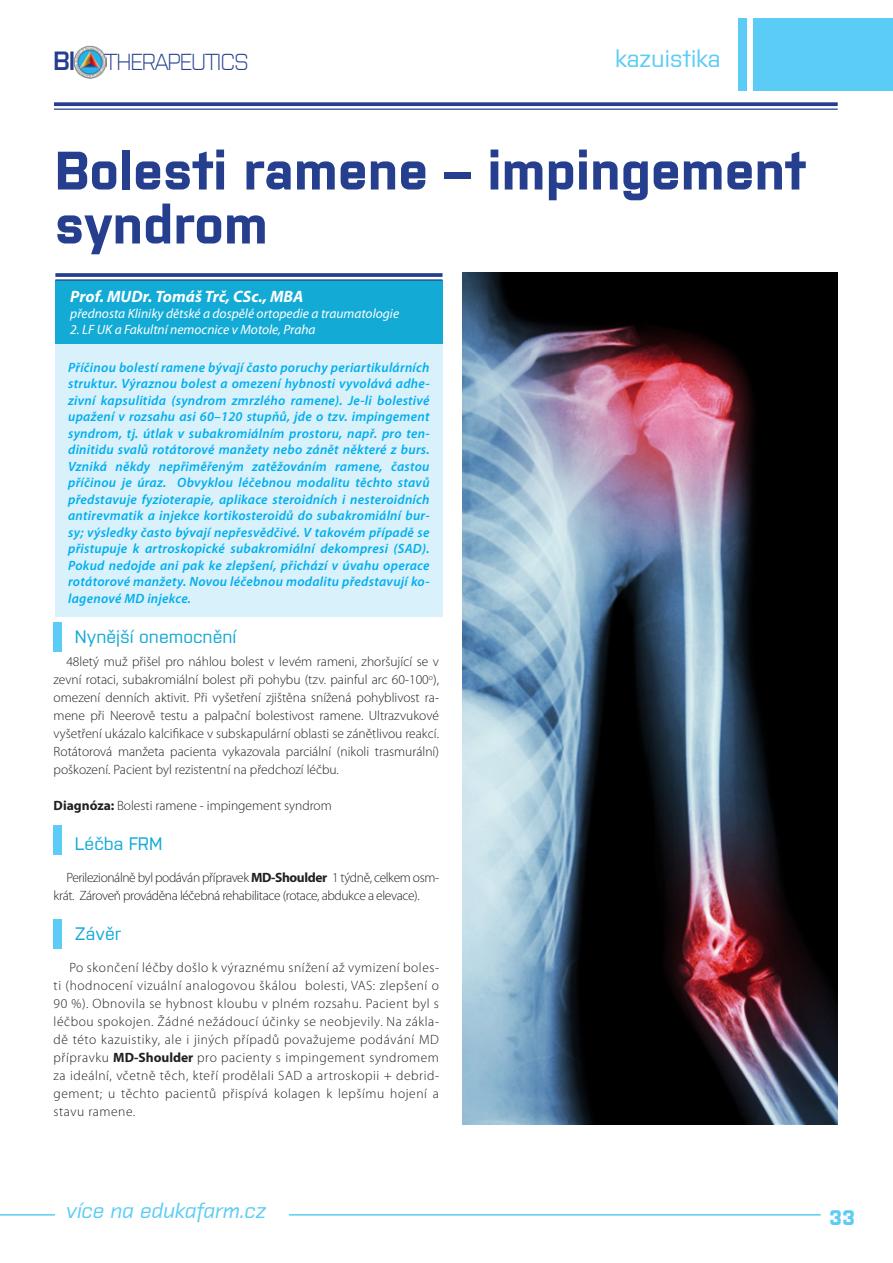
<style>
.page{position:relative;width:893px;height:1263px;background:#fff}
.page>*{position:absolute;margin:0;border:0;box-sizing:border-box;transform-origin:0 0}
.titul_clanku{font:700 54px/54px "Purista";color:#253f8e}
.t1{font:500 24px "Purista";color:#5accf5}
.t2{font:300 22.95px "Purista";letter-spacing:-.05em;color:#253f8e}
.t3{font:italic 500 21px "Purista";color:#5accf5}
.t4{font:700 21px "Purista";color:#5accf5}
.MEZITITULKY{font:500 18px "Purista";color:#13aad6}
.t5{font:italic 700 16.5px "Myriad Pro";color:#fff}
.HLAVNÍ_TEXT{font:300 13.5px/18px "Myriad Pro";letter-spacing:-.005em;color:#231f20;text-align:justify}
.zakladni_medi{font:italic 600 13.5px/16.5px "Myriad Pro";letter-spacing:.02em;color:#00aeef;text-align:justify}
.HLAVNÍ_TEXT-2{font:300 13.5px/18px "Myriad Pro";letter-spacing:-.03em;color:#231f20}
.t6{font:italic 13.5px "Myriad Pro";color:#fff}
.s1{font-weight:600;font-size:26.25px}
.s2{font-weight:700}
</style>
<div class="page">
<div style="left:753px;top:18px;width:140px;height:72px;background:#5accf5"></div>
<div style="left:738px;top:18px;width:8px;height:72px;background:#5accf5"></div>
<svg style="left:54px;top:102px;width:784px;height:4px;background:#354d96"></svg>
<hr style="left:54px;top:109px;width:784px;height:1px;background:#253f8e">
<img style="left:74px;top:46px;width:32px;height:32px">
<hr style="left:0;top:1214px;width:821px;height:1px;background:#5accf5">
<div style="left:55px;top:1191px;width:234px;height:49px;background:#fff"></div>
<div style="left:55px;top:281px;width:387px;height:70px;background:#13aad6"></div>
<svg style="left:55px;top:273px;width:387px;height:4px;background:#324a94"></svg>
<hr style="left:55px;top:279px;width:387px;height:2px;background:#253f8e">
<div style="left:54px;top:622px;width:8px;height:30px;background:#5accf5"></div>
<div style="left:55px;top:344px;width:387px;height:273px;background:#d8f1fb"></div>
<img style="left:462px;top:272px;width:376px;height:852px">
<div style="left:54px;top:825px;width:8px;height:30px;background:#5accf5"></div>
<div style="left:54px;top:919px;width:8px;height:30px;background:#5accf5"></div>
<h3 class="t2" style="left:53px;top:45px;width:197px"><span class="s1">BI</span> THERAPEUTICS</h3>
<p class="t1" style="left:615px;top:41px;width:107px">kazuistika</p>
<p class="titul_clanku" style="left:55px;top:139px;width:753px">Bolesti ramene – impingement syndrom</p>
<p class="t5" style="left:70px;top:286px;width:234px">Prof. MUDr. Tomáš Trč, CSc., MBA</p>
<p class="t6" style="left:70px;top:305px;width:330px">přednosta Kliniky dětské a dospělé ortopedie a traumatologie</p>
<p class="t6" style="left:70px;top:321px;width:247px">2. LF UK a Fakultní nemocnice v Motole, Praha</p>
<p class="zakladni_medi" style="left:68px;top:359px;width:363px">Příčinou bolestí ramene bývají často poruchy periartikulárních struktur. Výraznou bolest a omezení hybnosti vyvolává adhe&shy;zivní kapsulitida (syndrom zmrzlého ramene). Je-li bolestivé upažení v rozsahu asi 60–120 stupňů, jde o tzv. impingement syndrom, tj. útlak v subakromiálním prostoru, např. pro ten&shy;dinitidu svalů rotátorové manžety nebo zánět některé z burs.<br>Vzniká někdy nepřiměřeným zatěžováním ramene, častou příčinou je úraz. Obvyklou léčebnou modalitu těchto stavů představuje fyzioterapie, aplikace steroidních i nesteroidních antirevmatik a injekce kortikosteroidů do subakromiální bur&shy;sy; výsledky často bývají nepřesvědčivé. V takovém případě se přistupuje k artroskopické subakromiální dekompresi (SAD).<br>Pokud nedojde ani pak ke zlepšení, přichází v úvahu operace rotátorové manžety. Novou léčebnou modalitu představují ko&shy;lagenové MD injekce.</p>
<p class="MEZITITULKY" style="left:75px;top:623px;width:163px">Nynější onemocnění</p>
<p class="HLAVNÍ_TEXT" style="left:54px;top:653px;width:387px;text-indent:13px">48letý muž přišel pro náhlou bolest v levém rameni, zhoršující se v zevní rotaci, subakromiální bolest při pohybu (tzv. painful arc 60-100<sup>o</sup>), omezení denních aktivit. Při vyšetření zjištěna snížená pohyblivost ra&shy;mene při Neerově testu a palpační bolestivost ramene. Ultrazvukové vyšetření ukázalo kalcifikace v subskapulární oblasti se zánětlivou reakcí.<br>Rotátorová manžeta pacienta vykazovala parciální (nikoli trasmurální) poškození. Pacient byl rezistentní na předchozí léčbu.</p>
<p class="HLAVNÍ_TEXT" style="left:54px;top:797px;width:280px"><span class="s2">Diagnóza:</span> Bolesti ramene - impingement syndrom</p>
<p class="MEZITITULKY" style="left:75px;top:830px;width:89px">Léčba FRM</p>
<p class="HLAVNÍ_TEXT-2" style="left:54px;top:869px;width:387px;text-indent:13px">Perilezionálně byl podáván přípravek <span class="s2">MD-Shoulder</span> 1 týdně, celkem osm&shy;krát. Zároveň prováděna léčebná rehabilitace (rotace, abdukce a elevace).</p>
<p class="MEZITITULKY" style="left:75px;top:920px;width:48px">Závěr</p>
<p class="HLAVNÍ_TEXT" style="left:54px;top:959px;width:387px;text-indent:16px">Po skončení léčby došlo k výraznému snížení až vymizení boles&shy;ti (hodnocení vizuální analogovou škálou bolesti, VAS: zlepšení o 90 %). Obnovila se hybnost kloubu v plném rozsahu. Pacient byl s léčbou spokojen. Žádné nežádoucí účinky se neobjevily. Na zákla&shy;dě této kazuistiky, ale i jiných případů považujeme podávání MD přípravku <span class="s2">MD-Shoulder</span> pro pacienty s impingement syndromem za ideální, včetně těch, kteří prodělali SAD a artroskopii + debrid&shy;gement; u těchto pacientů přispívá kolagen k lepšímu hojení a stavu ramene.</p>
<h3 class="t3" style="left:66px;top:1195px;width:202px">více na edukafarm.cz</h3>
<h3 class="t4" style="left:829px;top:1202px;width:27px">33</h3>
</div>
